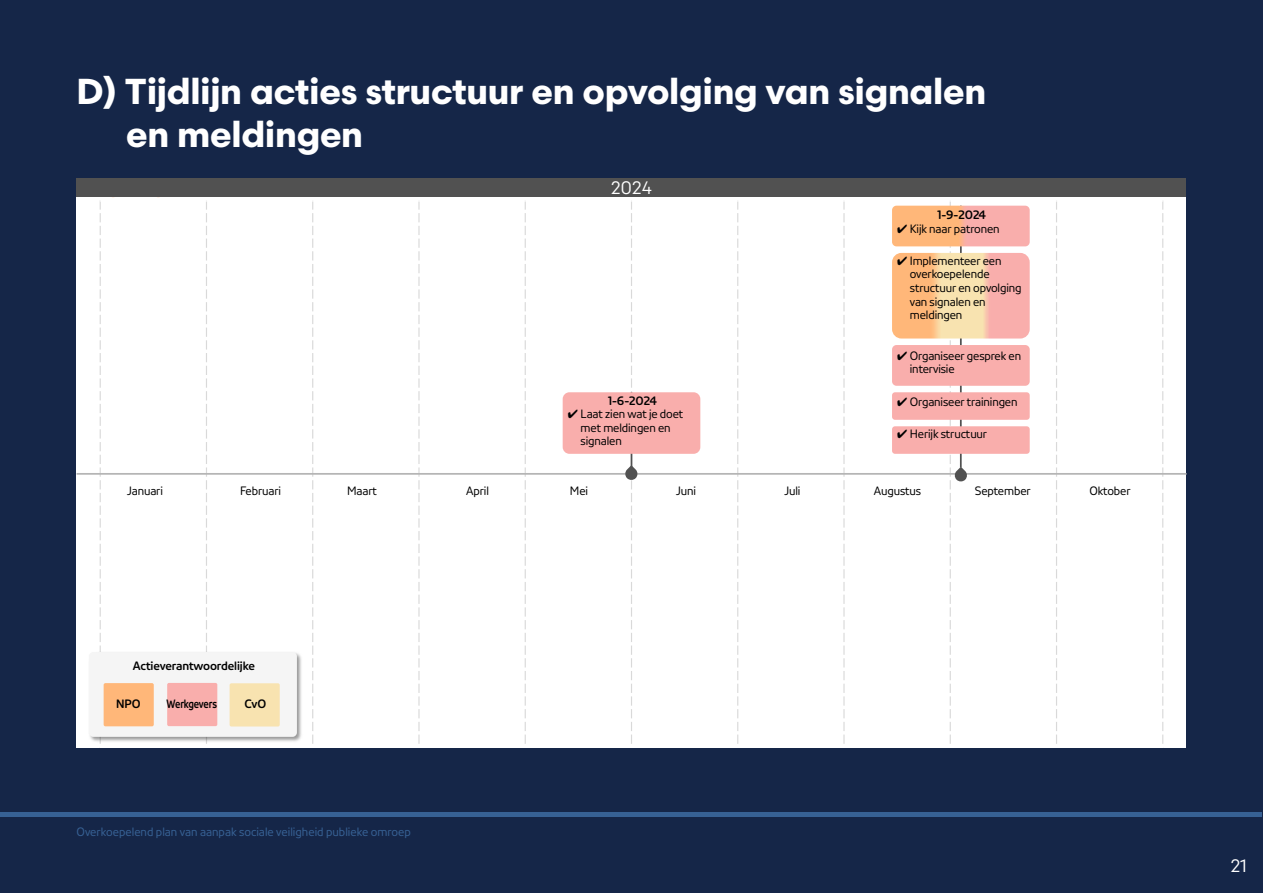
<style>
.page{position:relative;width:1263px;height:893px;background:#152648}
.page>*{position:absolute;margin:0;border:0;box-sizing:border-box;transform-origin:0 0}
.t1{font:700 36px/43.2px "NPO Scandia";letter-spacing:-.01em;color:#fff}
.t2{font:18px "NPO Scandia";color:#fff}
.t3{font:12px/13.5px "NPO Sans";letter-spacing:-.01em;color:#000}
.t4{font:12px "NPO Sans";color:#376194}
.t5{font:700 12px "NPO Sans";letter-spacing:-.015em;color:#000}
.t6{font:700 12px "NPO Sans";letter-spacing:-.015em;color:#000;scale:.82 1}
</style>
<div class="page">
<div style="left:77px;top:178px;width:1109px;height:570px;background:#fff"></div>
<svg style="left:206px;top:202px;width:1px;height:447px"></svg>
<svg style="left:312px;top:202px;width:1px;height:542px"></svg>
<svg style="left:418px;top:202px;width:2px;height:542px"></svg>
<svg style="left:525px;top:202px;width:1px;height:542px"></svg>
<svg style="left:737px;top:202px;width:1px;height:542px"></svg>
<svg style="left:843px;top:202px;width:1px;height:542px"></svg>
<svg style="left:1056px;top:202px;width:1px;height:542px"></svg>
<svg style="left:100px;top:202px;width:1px;height:447px"></svg>
<svg style="left:1162px;top:202px;width:1px;height:542px"></svg>
<hr style="left:77px;top:473px;width:1109px;height:2px;background:#b5b5b5">
<div style="left:77px;top:178px;width:1109px;height:19px;background:#515151"></div>
<img style="left:90px;top:649px;width:212px;height:95px">
<div style="left:89px;top:652px;width:208px;height:85px;background:#f5f5f5;border-radius:4px"></div>
<div style="left:104px;top:683px;width:50px;height:43px;background:#ffb779;border-radius:2px"></div>
<div style="left:167px;top:683px;width:50px;height:43px;background:#f9aeac;border-radius:2px"></div>
<div style="left:230px;top:683px;width:50px;height:43px;background:#f8e3b0;border-radius:2px"></div>
<div style="left:563px;top:392px;width:137px;height:62px;background:#f9aeac;border-radius:7px"></div>
<svg style="left:625px;top:201px;width:13px;height:543px"></svg>
<svg style="left:892px;top:201px;width:138px;height:543px"></svg>
<div style="left:892px;top:392px;width:138px;height:28px;background:#f9aeac;border-radius:3px"></div>
<div style="left:892px;top:426px;width:138px;height:28px;background:#f9aeac;border-radius:3px"></div>
<div style="left:1px;top:812px;width:1261px;height:5px;background:#376194"></div>
<h1 class="t1" style="left:126px;top:69px;width:861px;text-indent:-50px">D) Tijdlijn acties structuur en opvolging van signalen en meldingen</h1>
<h2 class="t2" style="left:611px;top:176px;width:43px">2024</h2>
<p class="t5" style="left:608px;top:393px;width:50px">1-6-2024</p>
<p class="t3" style="left:581px;top:407px;width:104px;text-indent:-13px">✔ Laat zien wat je doet met meldingen en signalen</p>
<p class="t5" style="left:937px;top:208px;width:50px">1-9-2024</p>
<p class="t3" style="left:897px;top:222px;width:104px">✔ Kijk naar patronen</p>
<p class="t3" style="left:910px;top:254px;width:113px;text-indent:-13px">✔ Implementeer een overkoepelende structuur en opvolging van signalen en meldingen</p>
<p class="t3" style="left:910px;top:348px;width:113px;text-indent:-13px">✔ Organiseer gesprek en intervisie</p>
<p class="t3" style="left:897px;top:395px;width:122px">✔ Organiseer trainingen</p>
<p class="t3" style="left:897px;top:427px;width:92px">✔ Herijk structuur</p>
<p class="t3" style="left:127px;top:483px;width:37px">Januari</p>
<p class="t3" style="left:240px;top:483px;width:43px">Februari</p>
<p class="t3" style="left:347px;top:483px;width:32px">Maart</p>
<p class="t3" style="left:466px;top:483px;width:24px">April</p>
<p class="t3" style="left:570px;top:483px;width:20px">Mei</p>
<p class="t3" style="left:676px;top:483px;width:21px">Juni</p>
<p class="t3" style="left:784px;top:483px;width:17px">Juli</p>
<p class="t3" style="left:874px;top:483px;width:49px">Augustus</p>
<p class="t3" style="left:975px;top:483px;width:58px">September</p>
<p class="t3" style="left:1089px;top:483px;width:43px">Oktober</p>
<p class="t5" style="left:133px;top:658px;width:124px">Actieverantwoordelijke</p>
<p class="t5" style="left:116px;top:696px;width:26px">NPO</p>
<p class="t6" style="left:167px;top:696px;width:63px">Werkgevers</p>
<p class="t5" style="left:244px;top:696px;width:23px">CvO</p>
<p class="t4" style="left:77px;top:824px;width:336px">Overkoepelend plan van aanpak sociale veiligheid publieke omroep</p>
<h2 class="t2" style="left:1230px;top:855px;width:18px">21</h2>
</div>
